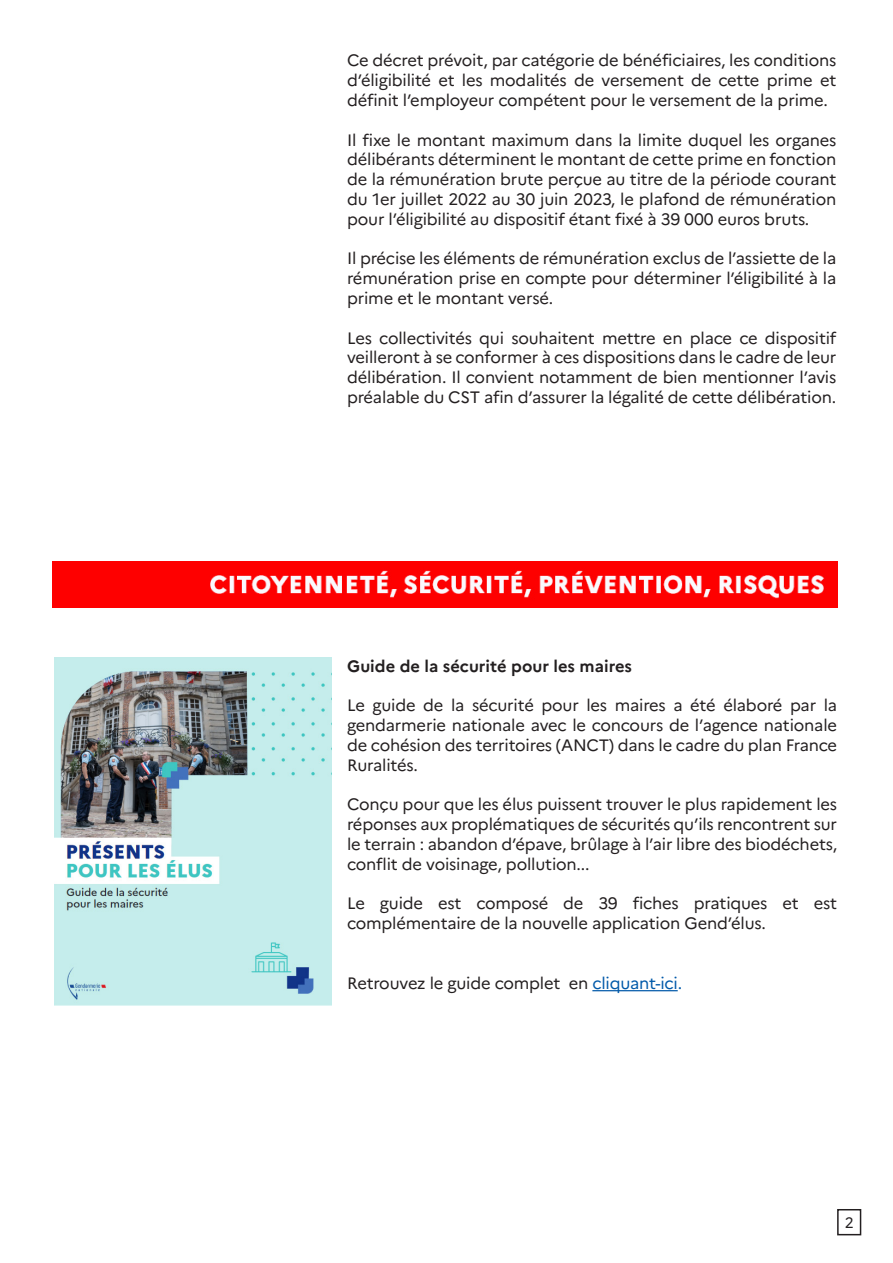
<style>
.page{position:relative;width:893px;height:1263px;background:#fff}
.page>*{position:absolute;margin:0;border:0;box-sizing:border-box;transform-origin:0 0}
.t1{font:16.5px/19.8px "Marianne";letter-spacing:-.01em;color:#231f20;text-align:justify}
.t2{font:700 16.5px "Marianne";color:#231f20}
.t3{font:15px "Marianne";color:#231f20}
.s1{color:#0159a9}
</style>
<div class="page">
<div style="left:837px;top:1209px;width:24px;height:26px;border:2px solid #231f20"></div>
<img style="left:52px;top:561px;width:785px;height:47px">
<hr style="left:592px;top:990px;width:86px;height:1px;background:#0159a9">
<img style="left:55px;top:657px;width:276px;height:349px">
<p class="t1" style="left:347px;top:49px;width:491px">Ce décret prévoit, par catégorie de bénéficiaires, les conditions d’éligibilité et les modalités de versement de cette prime et définit l’employeur compétent pour le versement de la prime.</p>
<p class="t1" style="left:347px;top:128px;width:491px">Il fixe le montant maximum dans la limite duquel les organes délibérants déterminent le montant de cette prime en fonction de la rémunération brute perçue au titre de la période courant du 1er juillet 2022 au 30 juin 2023, le plafond de rémunération pour l’éligibilité au dispositif étant fixé à 39 000 euros bruts.</p>
<p class="t1" style="left:347px;top:247px;width:491px">Il précise les éléments de rémunération exclus de l’assiette de la rémunération prise en compte pour déterminer l’éligibilité à la prime et le montant versé.</p>
<p class="t1" style="left:347px;top:326px;width:491px">Les collectivités qui souhaitent mettre en place ce dispositif veilleront à se conformer à ces dispositions dans le cadre de leur délibération. Il convient notamment de bien mentionner l’avis préalable du CST afin d’assurer la légalité de cette délibération.</p>
<p class="t2" style="left:347px;top:653px;width:286px">Guide de la sécurité pour les maires</p>
<p class="t1" style="left:347px;top:694px;width:492px">Le guide de la sécurité pour les maires a été élaboré par la gendarmerie nationale avec le concours de l’agence nationale de cohésion des territoires (ANCT) dans le cadre du plan France Ruralités.</p>
<p class="t1" style="left:347px;top:793px;width:492px">Conçu pour que les élus puissent trouver le plus rapidement les réponses aux proplématiques de sécurités qu’ils rencontrent sur le terrain : abandon d’épave, brûlage à l’air libre des biodéchets, conflit de voisinage, pollution...</p>
<p class="t1" style="left:347px;top:892px;width:491px">Le guide est composé de 39 fiches pratiques et est complémentaire de la nouvelle application Gend’élus.</p>
<p class="t1" style="left:347px;top:971px;width:337px">Retrouvez le guide complet en <span class="s1">cliquant-ici.</span></p>
<p class="t3" style="left:845px;top:1211px;width:10px">2</p>
</div>
